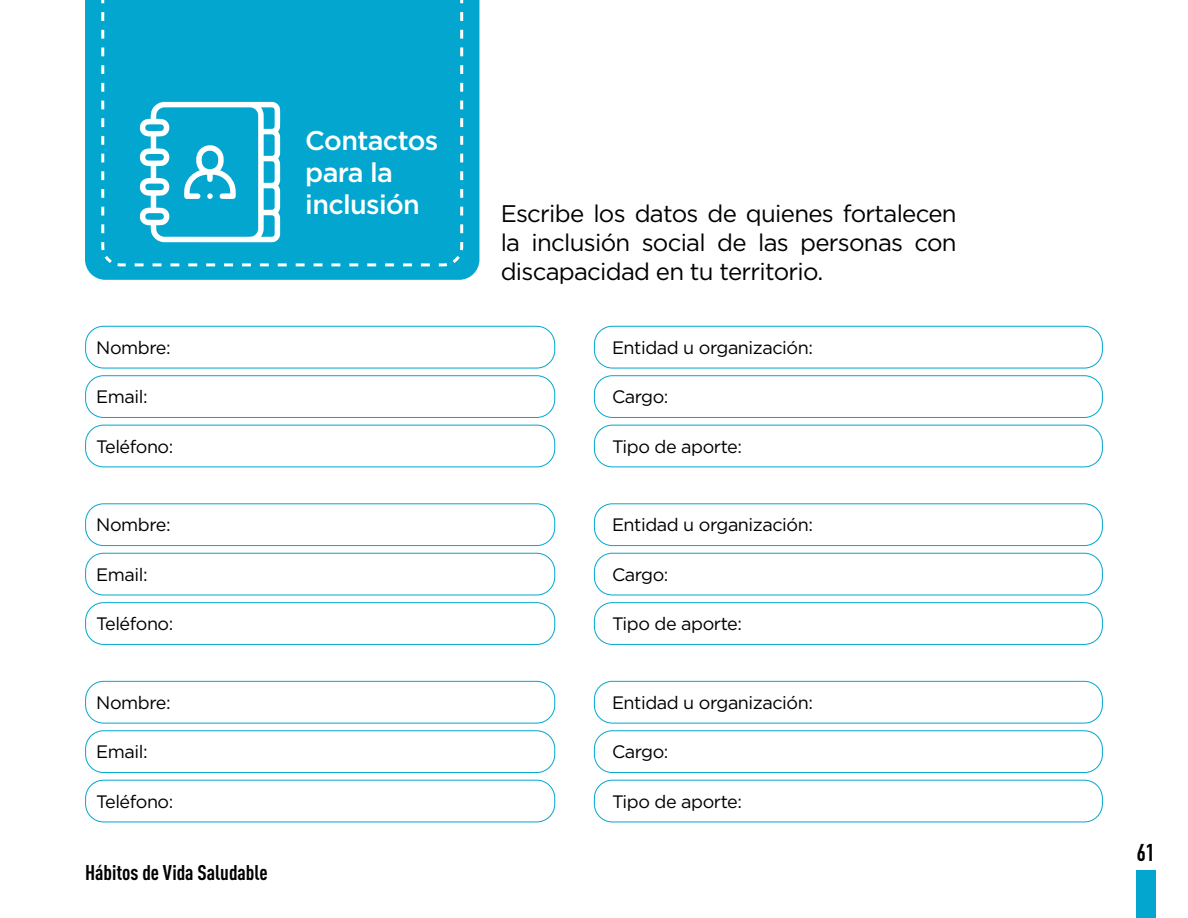
<style>
.page{position:relative;width:1188px;height:918px;background:#fff}
.page>*{position:absolute;margin:0;border:0;box-sizing:border-box;transform-origin:0 0}
.t1{font:500 27px/32.4px "Gotham Pro";letter-spacing:-.025em;color:#fff}
.t2{font:24px/28.8px "Gotham Pro";letter-spacing:-.03em;color:#000;text-align:justify}
.t3{font:24px "DIN Engschrift Std";color:#000}
.t4{font:700 condensed 21px "DIN";color:#000}
.t5{font:18px "Gotham Pro";letter-spacing:-.025em;color:#000}
</style>
<div class="page">
<div style="left:1136px;top:870px;width:19px;height:48px;background:#02a6cf"></div>
<div style="left:85px;top:0;width:394px;height:280px;background:#02a6cf"></div>
<div style="left:100px;top:0;width:365px;height:268px;background:#02a6cf"></div>
<svg style="left:139px;top:102px;width:141px;height:140px"></svg>
<div style="left:85px;top:681px;width:470px;height:42px;border:1px solid #01a7cf;border-radius:18px"></div>
<div style="left:594px;top:681px;width:509px;height:42px;border:1px solid #01a7cf;border-radius:18px"></div>
<div style="left:85px;top:730px;width:470px;height:43px;border:1px solid #01a7cf;border-radius:18px"></div>
<div style="left:594px;top:730px;width:509px;height:43px;border:1px solid #01a7cf;border-radius:18px"></div>
<div style="left:85px;top:780px;width:470px;height:42px;border:1px solid #01a7cf;border-radius:18px"></div>
<div style="left:594px;top:780px;width:509px;height:42px;border:1px solid #01a7cf;border-radius:18px"></div>
<div style="left:85px;top:503px;width:470px;height:43px;border:1px solid #01a7cf;border-radius:18px"></div>
<div style="left:594px;top:503px;width:509px;height:43px;border:1px solid #01a7cf;border-radius:18px"></div>
<div style="left:85px;top:553px;width:470px;height:42px;border:1px solid #01a7cf;border-radius:18px"></div>
<div style="left:594px;top:553px;width:509px;height:42px;border:1px solid #01a7cf;border-radius:18px"></div>
<div style="left:85px;top:602px;width:470px;height:43px;border:1px solid #01a7cf;border-radius:18px"></div>
<div style="left:594px;top:602px;width:509px;height:43px;border:1px solid #01a7cf;border-radius:18px"></div>
<div style="left:85px;top:326px;width:470px;height:42px;border:1px solid #01a7cf;border-radius:18px"></div>
<div style="left:594px;top:326px;width:509px;height:42px;border:1px solid #01a7cf;border-radius:18px"></div>
<div style="left:85px;top:375px;width:470px;height:43px;border:1px solid #01a7cf;border-radius:18px"></div>
<div style="left:594px;top:375px;width:509px;height:43px;border:1px solid #01a7cf;border-radius:18px"></div>
<div style="left:85px;top:425px;width:470px;height:42px;border:1px solid #01a7cf;border-radius:18px"></div>
<div style="left:594px;top:425px;width:509px;height:42px;border:1px solid #01a7cf;border-radius:18px"></div>
<h1 class="t1" style="left:305px;top:123px;width:134px">Contactos para la inclusión</h1>
<p class="t5" style="left:96px;top:337px;width:76px">Nombre:</p>
<p class="t5" style="left:96px;top:387px;width:53px">Email:</p>
<p class="t5" style="left:96px;top:436px;width:79px">Teléfono:</p>
<p class="t5" style="left:96px;top:515px;width:76px">Nombre:</p>
<p class="t5" style="left:96px;top:564px;width:53px">Email:</p>
<p class="t5" style="left:96px;top:614px;width:79px">Teléfono:</p>
<p class="t5" style="left:96px;top:692px;width:76px">Nombre:</p>
<p class="t5" style="left:96px;top:742px;width:53px">Email:</p>
<p class="t5" style="left:96px;top:791px;width:79px">Teléfono:</p>
<p class="t4" style="left:85px;top:860px;width:184px">Hábitos de Vida Saludable</p>
<h2 class="t2" style="left:501px;top:199px;width:458px">Escribe los datos de quienes fortalecen la inclusión social de las personas con discapacidad en tu territorio.</h2>
<p class="t5" style="left:612px;top:337px;width:202px">Entidad u organización:</p>
<p class="t5" style="left:612px;top:387px;width:58px">Cargo:</p>
<p class="t5" style="left:612px;top:436px;width:132px">Tipo de aporte:</p>
<p class="t5" style="left:612px;top:515px;width:202px">Entidad u organización:</p>
<p class="t5" style="left:612px;top:564px;width:58px">Cargo:</p>
<p class="t5" style="left:612px;top:614px;width:132px">Tipo de aporte:</p>
<p class="t5" style="left:612px;top:692px;width:202px">Entidad u organización:</p>
<p class="t5" style="left:612px;top:742px;width:58px">Cargo:</p>
<p class="t5" style="left:612px;top:791px;width:132px">Tipo de aporte:</p>
<h2 class="t3" style="left:1137px;top:838px;width:19px">61</h2>
</div>
